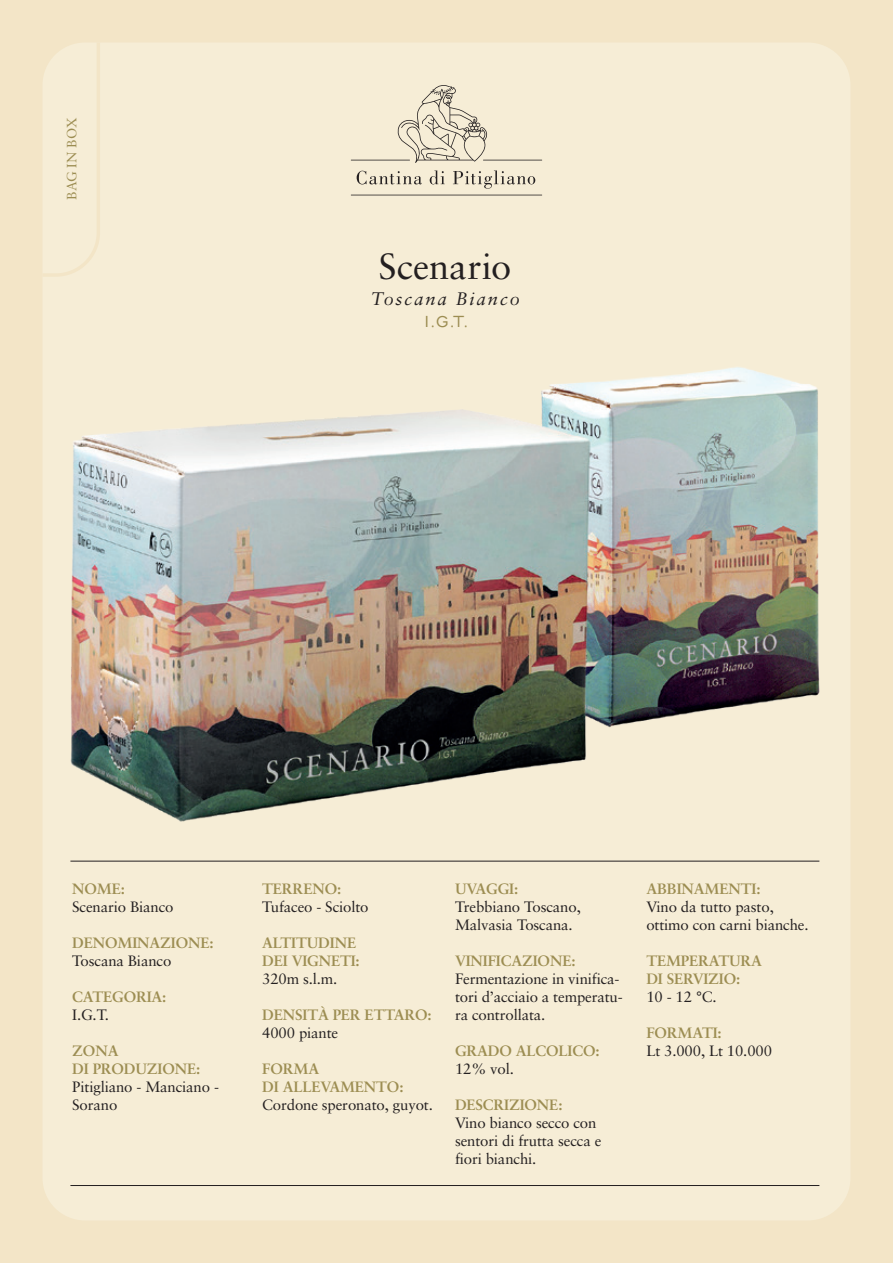
<style>
.page{position:relative;width:893px;height:1263px;background:#f3e5c7}
.page>*{position:absolute;margin:0;border:0;box-sizing:border-box;transform-origin:0 0}
.t1{font:36.3px "Sabon";color:#231f20}
.t2{font:20.4px "Engravers Gothic BT";color:#9c8d52}
.t3{font:italic 18.15px "Sabon";letter-spacing:.105em;color:#231f20}
.t4{font:15px/18px "Sabon";letter-spacing:-.01em;color:#231f20}
.t5{font:700 15px/18px "Sabon";letter-spacing:-.01em;color:#9c8d52}
.t6{font:13.5px "Sabon";letter-spacing:.01em;color:#9c8d52}
</style>
<div class="page">
<div style="left:43px;top:43px;width:807px;height:1177px;background:#f6edd6;border-radius:43px"></div>
<svg style="left:351px;top:85px;width:191px;height:110px"></svg>
<hr style="left:70px;top:1185px;width:749px;height:1px;background:#231f20">
<hr style="left:70px;top:861px;width:749px;height:1px;background:#231f20">
<svg style="left:43px;top:43px;width:57px;height:234px"></svg>
<img style="left:70px;top:367px;width:750px;height:455px">
<p class="t6" style="left:64px;top:200px;width:83px;rotate:-90deg">BAG IN BOX</p>
<h1 class="t1" style="left:378px;top:245px;width:134px">Scenario</h1>
<h2 class="t2" style="left:425px;top:310px;width:46px">I.G.T.</h2>
<p class="t3" style="left:371px;top:288px;width:150px">Toscana Bianco</p>
<p class="t5" style="left:72px;top:880px;width:54px">NOME:</p>
<p class="t4" style="left:72px;top:898px;width:103px">Scenario Bianco</p>
<p class="t5" style="left:72px;top:934px;width:143px">DENOMINAZIONE:</p>
<p class="t4" style="left:72px;top:952px;width:101px">Toscana Bianco</p>
<p class="t5" style="left:72px;top:988px;width:96px">CATEGORIA:</p>
<p class="t4" style="left:72px;top:1006px;width:38px">I.G.T.</p>
<p class="t5" style="left:72px;top:1042px;width:130px">ZONA<br>DI PRODUZIONE:</p>
<p class="t4" style="left:72px;top:1078px;width:148px">Pitigliano - Manciano -<br>Sorano</p>
<p class="t5" style="left:262px;top:880px;width:80px">TERRENO:</p>
<p class="t4" style="left:262px;top:898px;width:108px">Tufaceo - Sciolto</p>
<p class="t5" style="left:262px;top:934px;width:99px">ALTITUDINE<br>DEI VIGNETI:</p>
<p class="t4" style="left:262px;top:970px;width:77px">320m s.l.m.</p>
<p class="t5" style="left:262px;top:1006px;width:171px">DENSITÀ PER ETTARO:</p>
<p class="t4" style="left:262px;top:1024px;width:78px">4000 piante</p>
<p class="t5" style="left:262px;top:1060px;width:143px">FORMA<br>DI ALLEVAMENTO:</p>
<p class="t4" style="left:262px;top:1096px;width:172px">Cordone speronato, guyot.</p>
<p class="t5" style="left:455px;top:880px;width:65px">UVAGGI:</p>
<p class="t4" style="left:455px;top:898px;width:127px">Trebbiano Toscano,<br>Malvasia Toscana.</p>
<p class="t5" style="left:455px;top:952px;width:122px">VINIFICAZIONE:</p>
<p class="t4" style="left:455px;top:970px;width:169px">Fermentazione in vinifica&shy;tori d’acciaio a temperatu&shy;ra controllata.</p>
<p class="t5" style="left:455px;top:1042px;width:146px">GRADO ALCOLICO:</p>
<p class="t4" style="left:455px;top:1060px;width:60px">12% vol.</p>
<p class="t5" style="left:455px;top:1096px;width:109px">DESCRIZIONE:</p>
<p class="t4" style="left:455px;top:1114px;width:148px">Vino bianco secco con sentori di frutta secca e fiori bianchi.</p>
<p class="t5" style="left:646px;top:880px;width:116px">ABBINAMENTI:</p>
<p class="t4" style="left:646px;top:898px;width:164px">Vino da tutto pasto, ottimo con carni bianche.</p>
<p class="t5" style="left:646px;top:952px;width:117px">TEMPERATURA<br>DI SERVIZIO:</p>
<p class="t4" style="left:646px;top:988px;width:72px">10 - 12 °C.</p>
<p class="t5" style="left:646px;top:1024px;width:77px">FORMATI:</p>
<p class="t4" style="left:646px;top:1042px;width:127px">Lt 3.000, Lt 10.000</p>
</div>
